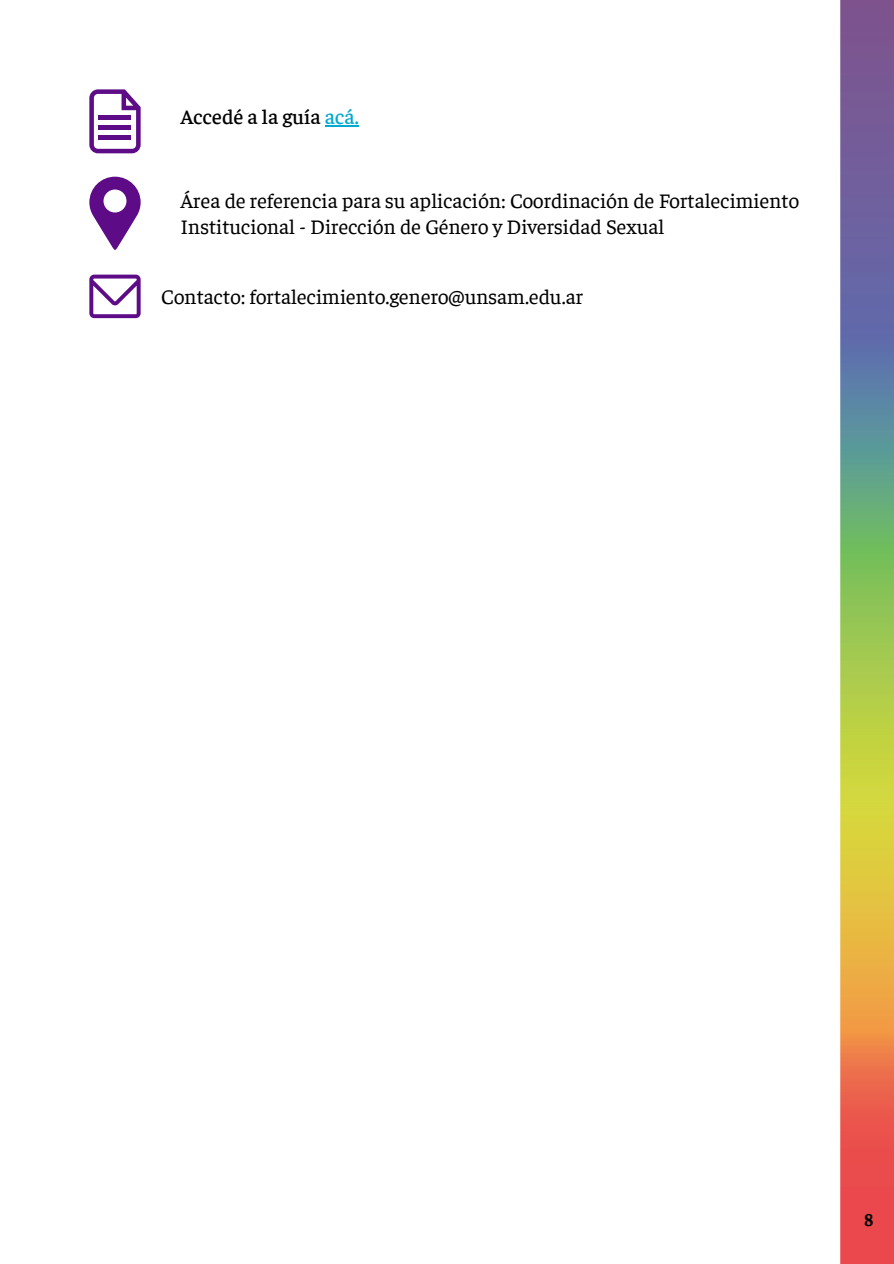
<style>
.page{position:relative;width:894px;height:1264px;background:#fff}
.page>*{position:absolute;margin:0;border:0;box-sizing:border-box;transform-origin:0 0}
.t1{font:21px/25.8px "Faustina";color:#000}
.t2{font:500 21px "Faustina";color:#000}
.t3{font:700 18px "Faustina";color:#000}
.s1{color:#00a9cf}
</style>
<div class="page">
<hr style="left:325px;top:126px;width:33px;height:1px;background:#00a9cf">
<svg style="left:89px;top:89px;width:52px;height:64px"></svg>
<div style="left:99px;top:135px;width:32px;height:5px;background:#5d0b86"></div>
<div style="left:99px;top:125px;width:32px;height:5px;background:#5d0b86"></div>
<div style="left:99px;top:115px;width:32px;height:5px;background:#5d0b86"></div>
<svg style="left:89px;top:177px;width:52px;height:73px"></svg>
<svg style="left:89px;top:274px;width:52px;height:44px"></svg>
<img style="left:840px;top:0;width:53px;height:1263px">
<p class="t2" style="left:180px;top:103px;width:180px">Accedé a la guía <span class="s1">acá.</span></p>
<p class="t1" style="left:180px;top:187px;width:620px">Área de referencia para su aplicación: Coordinación de Fortalecimiento<br>Institucional - Dirección de Género y Diversidad Sexual</p>
<p class="t1" style="left:161px;top:282px;width:423px">Contacto: fortalecimiento.genero@unsam.edu.ar</p>
<p class="t3" style="left:863px;top:1206px;width:11px">8</p>
</div>
